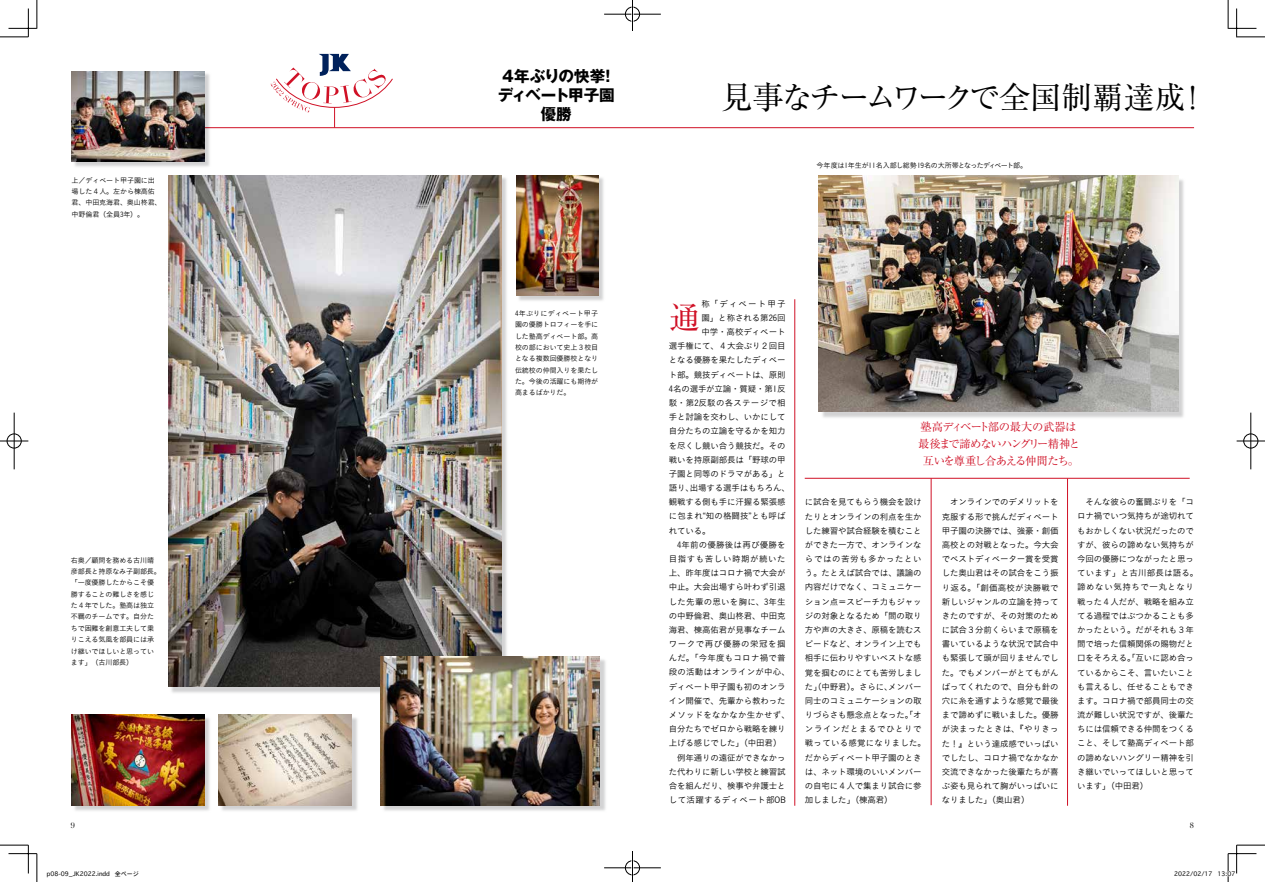
<style>
.page{position:relative;width:1265px;height:882px;background:#fff}
.page>*{position:absolute;margin:0;border:0;box-sizing:border-box;transform-origin:0 0}
.t1{font:31.2px "Ryumin Pro";letter-spacing:-.065em;color:#000}
.t2{font:31.2px "Ryumin Pro";color:#d01126}
.t3{font:700 15.6px/19.1px "Gothic MB101 Pro";color:#000}
.t4{font:11.3px/17px "Ryumin Pro";letter-spacing:-.07em;color:#d01126;text-align:center}
.t5{font:8.5px/14.2px "Koburina Go Std W3";letter-spacing:-.02em;color:#000}
.t6{font:8.5px "Koburina Go Std W3";letter-spacing:.025em;color:#000}
.t7{font:8.5px "Koburina Go Std W3";letter-spacing:.13em;color:#000}
.t8{font:7.8px "Didot S Dtext";color:#000}
.t9{font:7.1px/11.3px "Koburina Go Std W3";letter-spacing:-.025em;color:#000}
.t10{font:6px "Osaka";color:#000}
</style>
<div class="page">
<img style="left:168px;top:176px;width:333px;height:506px">
<svg style="left:270px;top:54px;width:123px;height:73px"></svg>
<hr style="left:76px;top:127px;width:1117px;height:1px;background:#d01126">
<hr style="left:1067px;top:478px;width:1px;height:327px;background:#d01126">
<hr style="left:930px;top:478px;width:1px;height:327px;background:#d01126">
<hr style="left:794px;top:299px;width:1px;height:506px;background:#d01126">
<hr style="left:804px;top:478px;width:385px;height:1px;background:#d01126">
<img style="left:794px;top:175px;width:390px;height:277px">
<img style="left:71px;top:682px;width:116px;height:129px">
<img style="left:74px;top:71px;width:170px;height:131px">
<img style="left:483px;top:175px;width:121px;height:160px">
<img style="left:187px;top:682px;width:162px;height:129px">
<img style="left:349px;top:624px;width:257px;height:187px">
<img style="left:71px;top:715px;width:133px;height:90px">
<img style="left:71px;top:71px;width:133px;height:91px">
<img style="left:218px;top:715px;width:133px;height:90px">
<img style="left:818px;top:176px;width:360px;height:236px">
<img style="left:380px;top:657px;width:219px;height:148px">
<img style="left:516px;top:175px;width:82px;height:120px">
<svg style="left:0;top:0;width:38px;height:38px"></svg>
<svg style="left:0;top:844px;width:38px;height:38px"></svg>
<svg style="left:1227px;top:0;width:37px;height:38px"></svg>
<div style="left:624px;top:6px;width:16px;height:16px;border:1px solid #fff;border-radius:50%"></div>
<hr style="left:604px;top:13px;width:56px;height:2px;background:#fff">
<div style="left:625px;top:7px;width:14px;height:14px;border:1px solid #000;border-radius:50%"></div>
<hr style="left:604px;top:14px;width:56px;height:1px;background:#000">
<div style="left:624px;top:860px;width:16px;height:15px;border:1px solid #fff;border-radius:50%"></div>
<div style="left:625px;top:860px;width:14px;height:15px;border:1px solid #000;border-radius:50%"></div>
<hr style="left:604px;top:867px;width:56px;height:1px;background:#000">
<div style="left:6px;top:433px;width:16px;height:16px;border:1px solid #fff;border-radius:50%"></div>
<hr style="left:13px;top:412px;width:2px;height:57px;background:#fff">
<div style="left:7px;top:434px;width:14px;height:14px;border:1px solid #000;border-radius:50%"></div>
<svg style="left:0;top:440px;width:28px;height:2px"></svg>
<hr style="left:14px;top:412px;width:1px;height:57px;background:#000">
<div style="left:1242px;top:433px;width:16px;height:16px;border:1px solid #fff;border-radius:50%"></div>
<hr style="left:1249px;top:412px;width:2px;height:57px;background:#fff">
<div style="left:1243px;top:434px;width:14px;height:14px;border:1px solid #000;border-radius:50%"></div>
<svg style="left:1236px;top:440px;width:28px;height:2px"></svg>
<hr style="left:1250px;top:412px;width:1px;height:57px;background:#000">
<svg style="left:1227px;top:844px;width:37px;height:38px"></svg>
<hr style="left:631px;top:3px;width:2px;height:28px;background:#fff">
<hr style="left:631px;top:851px;width:2px;height:28px;background:#fff">
<svg style="left:632px;top:0;width:1px;height:31px"></svg>
<svg style="left:632px;top:851px;width:1px;height:31px"></svg>
<p class="t9" style="left:72px;top:174px;width:91px">上／ディベート甲子園に出場した４人。左から棟高佑君、中田克海君、奥山柊君、中野倫君（全員年3 (。</p>
<p class="t9" style="left:71px;top:554px;width:91px">右奥／顧問を務める古川晴彦部長と持原なみ子副部長。「一度優勝したからこそ優勝することの難しさを感じた４年でした。塾高は独立不羈のチームです。自分たちで困難を創意工夫して乗りこえる気風を部員には承け継いでほしいと思っています」（古川部長(</p>
<p class="t8" style="left:71px;top:821px;width:6px">9</p>
<p class="t10" style="left:115px;top:870px;width:25px">全ページ</p>
<p class="t10" style="left:47px;top:870px;width:64px">p08-09_JK2022.indd</p>
<h2 class="t3" style="left:497px;top:65px;width:119px">4年ぶりの快挙ディベート甲子園</h2>
<h2 class="t3" style="left:600px;top:65px;width:17px">!</h2>
<h2 class="t3" style="left:540px;top:103px;width:33px">優勝</h2>
<p class="t9" style="left:515px;top:307px;width:85px;text-align:justify">4年ぶりにディベート甲子園の優勝トロフィーを手にした塾高ディベート部。高校の部において史上３校目となる複数回優勝校となり伝統校の仲間入りを果たした。今後の活躍にも期待が高まるばかりだ。</p>
<h1 class="t1" style="left:721px;top:73px;width:466px">見事なチームワークで全国制覇達成</h1>
<h1 class="t1" style="left:1176px;top:73px;width:33px">!</h1>
<p class="t9" style="left:816px;top:160px;width:212px">今年度は1年生が11名入部し総勢19名の大所帯となったディベート部。</p>
<p class="t7" style="left:701px;top:297px;width:86px">称「ディベート甲子</p>
<p class="t5" style="left:701px;top:310px;width:86px">園」と称される第26回</p>
<p class="t5" style="left:701px;top:324px;width:86px">中学・高校ディベート</p>
<p class="t5" style="left:668px;top:339px;width:118px">選手権にて、４大会ぶり２回目</p>
<p class="t5" style="left:668px;top:353px;width:118px">となる優勝を果たしたディベー</p>
<p class="t5" style="left:668px;top:367px;width:118px">ト部。競技ディベートは、原則</p>
<p class="t5" style="left:668px;top:381px;width:118px">4名の選手が立論・質疑・第反1</p>
<p class="t6" style="left:668px;top:396px;width:118px">駁・第2反駁の各ステージで相</p>
<p class="t5" style="left:668px;top:410px;width:118px">手と討論を交わし、いかにして</p>
<p class="t5" style="left:668px;top:424px;width:118px">自分たちの立論を守るかを知力</p>
<p class="t5" style="left:668px;top:438px;width:118px">を尽くし競い合う競技だ。その</p>
<p class="t5" style="left:668px;top:452px;width:118px">戦いを持原副部長は「野球の甲</p>
<p class="t5" style="left:668px;top:466px;width:118px">子園と同等のドラマがある」と</p>
<p class="t5" style="left:689px;top:480px;width:102px">出場する選手はもちろん、</p>
<h1 class="t2" style="left:668px;top:293px;width:33px">通</h1>
<p class="t5" style="left:668px;top:480px;width:122px">語り、<br>観戦する側も手に汗握る緊張感に包まれ“知の格闘技”とも呼ばれている。<br>　4年前の優勝後は再び優勝を目指すも苦しい時期が続いた上、昨年度はコロナ禍で大会が中止。大会出場すら叶わず引退した先輩の思いを胸に、3年生の中野倫君、奥山柊君、中田克海君、棟高佑君が見事なチームワークで再び優勝の栄冠を掴んだ。「今年度もコロナ禍で普段の活動はオンラインが中心、ディベート甲子園も初のオンライン開催で、先輩から教わったメソッドをなかなか生かせず、自分たちでゼロから戦略を練り上げる感じでした」（中田君(　例年通りの遠征ができなかった代わりに新しい学校と練習試合を組んだり、検事や弁護士として活躍するディベート部OB</p>
<h3 class="t4" style="left:917px;top:418px;width:164px">塾高ディベート部の最大の武器は最後まで諦めないハングリー精神と互いを尊重し合あえる仲間たち。</h3>
<p class="t5" style="left:805px;top:495px;width:118px;text-align:right">に試合を見てもらう機会を設けたりとオンラインの利点を生かした練習や試合経験を積むことができた一方で、オンラインならではの苦労も多かったという。たとえば試合では、議論の内容だけでなく、コミュニケーション点＝スピーチ力もジャッジの対象となるため「間の取り方や声の大きさ、原稿を読むスピードなど、オンライン上でも相手に伝わりやすいベストな感覚を掴むのにとても苦労しましメンバー</p>
<p class="t5" style="left:805px;top:679px;width:122px">た」（中野君）。さらに、<br>同士のコミュニケーションの取りづらさも懸念点となった。「オンラインだとまるでひとりで戦っている感覚になりました。だからディベート甲子園のときは、ネット環境のいいメンバーの自宅に４人で集まり試合に参加しました」（棟高君(</p>
<p class="t5" style="left:941px;top:495px;width:118px;text-align:justify">　オンラインでのデメリットを克服する形で挑んだディベート甲子園の決勝では、強豪・創価高校との対戦となった。今大会でベストディベーター賞を受賞した奥山君はその試合をこう振り返る。「創価高校が決勝戦で新しいジャンルの立論を持ってきたのですが、その対策のために試合３分前くらいまで原稿を書いているような状況で試合中も緊張して頭が回りませんでした。でもメンバーがとてもがんばってくれたので、自分も針の穴に糸を通すような感覚で最後まで諦めずに戦いました。優勝が決まったときは、『やりきった！』という達成感でいっぱいでしたし、コロナ禍でなかなか交流できなかった後輩たちが喜ぶ姿も見られて胸がいっぱいになりました」（奥山君(</p>
<p class="t5" style="left:1077px;top:495px;width:122px">　そんな彼らの奮闘ぶりを「コロナ禍でいつ気持ちが途切れてもおかしくない状況だったのですが、彼らの諦めない気持ちが今回の優勝につながったと思っています」と古川部長は語る。諦めない気持ちで一丸となり戦った４人だが、戦略を組み立てる過程ではぶつかることも多かったという。だがそれも３年間で培った信頼関係の賜物だと口をそろえる。「互いに認め合っているからこそ、言いたいことも言えるし、任せることもできます。コロナ禍で部員同士の交流が難しい状況ですが、後輩たちには信頼できる仲間をつくること、そして塾高ディベート部の諦めないハングリー精神を引き継いでいってほしいと思っています」（中田君(</p>
<p class="t8" style="left:1189px;top:821px;width:6px">8</p>
<p class="t10" style="left:1173px;top:870px;width:40px">2022/02/17</p>
<p class="t10" style="left:1217px;top:870px;width:19px">13:07</p>
</div>
